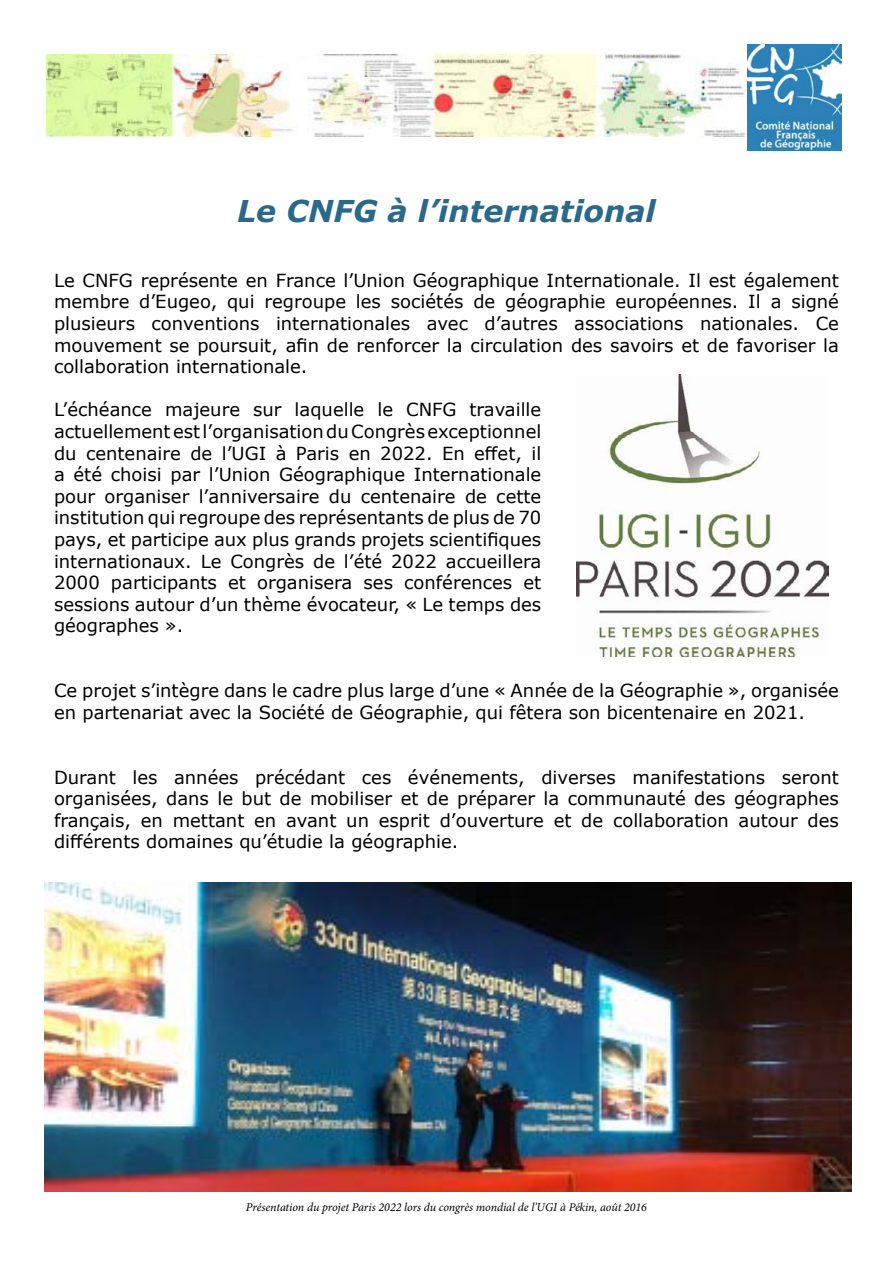
<style>
.page{position:relative;width:893px;height:1263px;background:#fff}
.page>*{position:absolute;margin:0;border:0;box-sizing:border-box;transform-origin:0 0}
.t1{font:italic 700 30px "Verdana";color:#2a698a}
.t2{font:18px/21.6px "Verdana";color:#000;text-align:justify}
.t3{font:italic 12px "Minion Pro";letter-spacing:-.01em;color:#000}
</style>
<div class="page">
<img style="left:576px;top:374px;width:253px;height:282px">
<img style="left:44px;top:883px;width:808px;height:309px">
<img style="left:46px;top:55px;width:700px;height:82px">
<img style="left:747px;top:45px;width:95px;height:106px">
<h1 class="t1" style="left:237px;top:190px;width:420px">Le CNFG à l’international</h1>
<p class="t2" style="left:54px;top:269px;width:786px">Le CNFG représente en France l’Union Géographique Internationale. Il est également membre d’Eugeo, qui regroupe les sociétés de géographie européennes. Il a signé plusieurs conventions internationales avec d’autres associations nationales. Ce mouvement se poursuit, afin de renforcer la circulation des savoirs et de favoriser la collaboration internationale.</p>
<p class="t2" style="left:54px;top:399px;width:489px">L’échéance majeure sur laquelle le CNFG travaille actuellement est l’organisation du Congrès exceptionnel du centenaire de l’UGI à Paris en 2022. En effet, il a été choisi par l’Union Géographique Internationale pour organiser l’anniversaire du centenaire de cette institution qui regroupe des représentants de plus de 70 pays, et participe aux plus grands projets scientifiques internationaux. Le Congrès de l’été 2022 accueillera 2000 participants et organisera ses conférences et sessions autour d’un thème évocateur, « Le temps des géographes ».</p>
<p class="t2" style="left:54px;top:680px;width:786px">Ce projet s’intègre dans le cadre plus large d’une « Année de la Géographie », organisée en partenariat avec la Société de Géographie, qui fêtera son bicentenaire en 2021.</p>
<p class="t2" style="left:54px;top:766px;width:786px">Durant les années précédant ces événements, diverses manifestations seront organisées, dans le but de mobiliser et de préparer la communauté des géographes français, en mettant en avant un esprit d’ouverture et de collaboration autour des différents domaines qu’étudie la géographie.</p>
<p class="t3" style="left:246px;top:1199px;width:403px">Présentation du projet Paris 2022 lors du congrès mondial de l’UGI à Pékin, août 2016</p>
</div>
